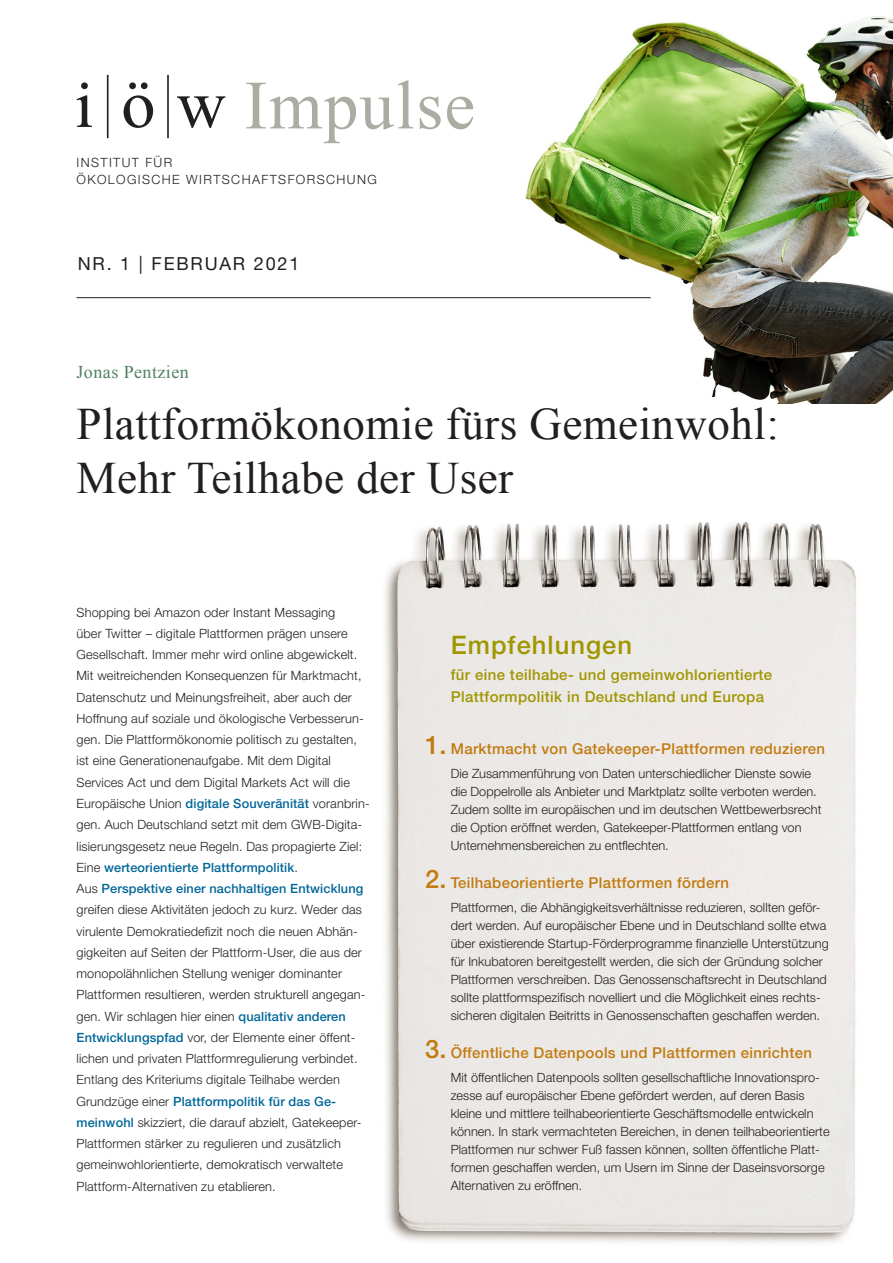
<style>
.page{position:relative;width:893px;height:1263px;background:#fff}
.page>*{position:absolute;margin:0;border:0;box-sizing:border-box;transform-origin:0 0}
.iöw_Flyer_Ü0_35_44_l{font:69px "Times New Roman";letter-spacing:.02em;color:#adaca3}
.iöw_Flyer_Ü0_35_44_l-2{font:45px "Times New Roman";letter-spacing:.01em;color:#231f20}
.Zitat_2{font:500 25.5px "Helvetica Neue LT Std";letter-spacing:.04em;color:#a09600}
.IÖW_NEW_Text{font:18px "Helvetica Neue LT Std";letter-spacing:.1em;color:#231f20}
.IÖW_NEW_Introtext{font:18px "Times New Roman";letter-spacing:.025em;color:#518162}
.Handlungsempfehlunge{font:500 15px "Helvetica Neue LT Std";letter-spacing:.02em;color:#c27b11}
.Zitat_2-2{font:500 15px/22.5px "Helvetica Neue LT Std";letter-spacing:.025em;color:#a09600}
.IÖW_NEW_Text-2{font:300 12.75px/21.3px "Helvetica Neue LT Std";letter-spacing:.01em;color:#231f20}
.Handlungsempfehlunge-2{font:300 12.75px/18px "Helvetica Neue LT Std";color:#231f20}
.IÖW_NEW_Text-3{font:300 12.75px "Helvetica Neue LT Std";letter-spacing:.11em;color:#231f20}
.s1{font-weight:500;color:#069}
.s2{font-size:25.5px}
</style>
<div class="page">
<img style="left:516px;top:16px;width:377px;height:388px">
<img style="left:385px;top:521px;width:471px;height:722px">
<hr style="left:107px;top:75px;width:2px;height:63px;background:#231f20">
<hr style="left:167px;top:75px;width:2px;height:63px;background:#231f20">
<svg style="left:177px;top:96px;width:48px;height:32px"></svg>
<svg style="left:124px;top:95px;width:29px;height:33px"></svg>
<div style="left:129px;top:82px;width:7px;height:7px;background:#231f20;border-radius:50%"></div>
<div style="left:141px;top:82px;width:7px;height:7px;background:#231f20;border-radius:50%"></div>
<svg style="left:77px;top:95px;width:15px;height:32px"></svg>
<div style="left:81px;top:82px;width:7px;height:7px;background:#231f20;border-radius:50%"></div>
<hr style="left:77px;top:297px;width:574px;height:1px;background:#231f20">
<p class="iöw_Flyer_Ü0_35_44_l" style="left:244px;top:59px;width:232px">Impulse</p>
<p class="IÖW_NEW_Text-3" style="left:77px;top:155px;width:97px">INSTITUT FÜR</p>
<p class="IÖW_NEW_Text-3" style="left:77px;top:171px;width:302px">ÖKOLOGISCHE WIRTSCHAFTSFORSCHUNG</p>
<p class="IÖW_NEW_Text" style="left:78px;top:253px;width:223px">NR. 1 | FEBRUAR 2021</p>
<p class="IÖW_NEW_Introtext" style="left:77px;top:360px;width:114px">Jonas Pentzien</p>
<p class="iöw_Flyer_Ü0_35_44_l-2" style="left:77px;top:394px;width:704px">Plattformökonomie fürs Gemeinwohl:</p>
<p class="iöw_Flyer_Ü0_35_44_l-2" style="left:77px;top:448px;width:438px">Mehr Teilhabe der User</p>
<p class="IÖW_NEW_Text-2" style="left:77px;top:601px;width:295px">Shopping bei Amazon oder Instant Messaging<br>über Twitter – digitale Plattformen prägen unsere Gesellschaft. Immer mehr wird online abgewickelt.<br>Mit weitreichenden Konsequenzen für Marktmacht, Datenschutz und Meinungsfreiheit, aber auch der Hoffnung auf soziale und ökologische Verbesserun&shy;gen. Die Plattformökonomie politisch zu gestalten, ist eine Generationenaufgabe. Mit dem Digital Services Act und dem Digital Markets Act will die Europäische Union <span class="s1">digitale Souveränität</span> voranbrin&shy;gen. Auch Deutschland setzt mit dem GWB-Digita&shy;lisierungsgesetz neue Regeln. Das propagierte Ziel:<br>Eine <span class="s1">werteorientierte Plattformpolitik</span>.</p>
<p class="IÖW_NEW_Text-2" style="left:77px;top:877px;width:290px">Aus <span class="s1">Perspektive einer nachhaltigen Entwicklung </span>greifen diese Aktivitäten jedoch zu kurz. Weder das virulente Demokratiedefizit noch die neuen Abhän&shy;gigkeiten auf Seiten der Plattform-User, die aus der monopolähnlichen Stellung weniger dominanter Plattformen resultieren, werden strukturell angegan&shy;gen. Wir schlagen hier einen <span class="s1">qualitativ anderen Entwicklungspfad</span> vor, der Elemente einer öffent&shy;lichen und privaten Plattformregulierung verbindet.<br>Entlang des Kriteriums digitale Teilhabe werden Grundzüge einer <span class="s1">Plattformpolitik für das Ge&shy;meinwohl</span> skizziert, die darauf abzielt, Gatekeeper-Plattformen stärker zu regulieren und zusätzlich gemeinwohlorientierte, demokratisch verwaltete Plattform-Alternativen zu etablieren.</p>
<p class="Zitat_2" style="left:451px;top:630px;width:183px">Empfehlungen</p>
<p class="Zitat_2-2" style="left:451px;top:663px;width:323px">für eine teilhabe- und gemeinwohlorientierte<br>Plattformpolitik in Deutschland und Europa</p>
<p class="Handlungsempfehlunge" style="left:425px;top:740px;width:401px"><span class="s2">1.</span> Marktmacht von Gatekeeper-Plattformen reduzieren</p>
<p class="Handlungsempfehlunge-2" style="left:451px;top:764px;width:372px">Die Zusammenführung von Daten unterschiedlicher Dienste sowie die Doppelrolle als Anbieter und Marktplatz sollte verboten werden.<br>Zudem sollte im europäischen und im deutschen Wettbewerbsrecht die Option eröffnet werden, Gatekeeper-Plattformen entlang von Unternehmensbereichen zu entflechten.</p>
<p class="Handlungsempfehlunge" style="left:425px;top:874px;width:305px"><span class="s2">2.</span> Teilhabeorientierte Plattformen fördern</p>
<p class="Handlungsempfehlunge-2" style="left:451px;top:898px;width:380px">Plattformen, die Abhängigkeitsverhältnisse reduzieren, sollten geför&shy;dert werden. Auf europäischer Ebene und in Deutschland sollte etwa über existierende Startup-Förderprogramme finanzielle Unterstützung für Inkubatoren bereitgestellt werden, die sich der Gründung solcher Plattformen verschreiben. Das Genossenschaftsrecht in Deutschland sollte plattformspezifisch novelliert und die Möglichkeit eines rechts&shy;sicheren digitalen Beitritts in Genossenschaften geschaffen werden.</p>
<p class="Handlungsempfehlunge" style="left:425px;top:1044px;width:388px"><span class="s2">3.</span> Öffentliche Datenpools und Plattformen einrichten</p>
<p class="Handlungsempfehlunge-2" style="left:451px;top:1068px;width:380px">Mit öffentlichen Datenpools sollten gesellschaftliche Innovationspro&shy;zesse auf europäischer Ebene gefördert werden, auf deren Basis kleine und mittlere teilhabeorientierte Geschäftsmodelle entwickeln können. In stark vermachteten Bereichen, in denen teilhabeorientierte Plattformen nur schwer Fuß fassen können, sollten öffentliche Platt&shy;formen geschaffen werden, um Usern im Sinne der Daseinsvorsorge Alternativen zu eröffnen.</p>
</div>
